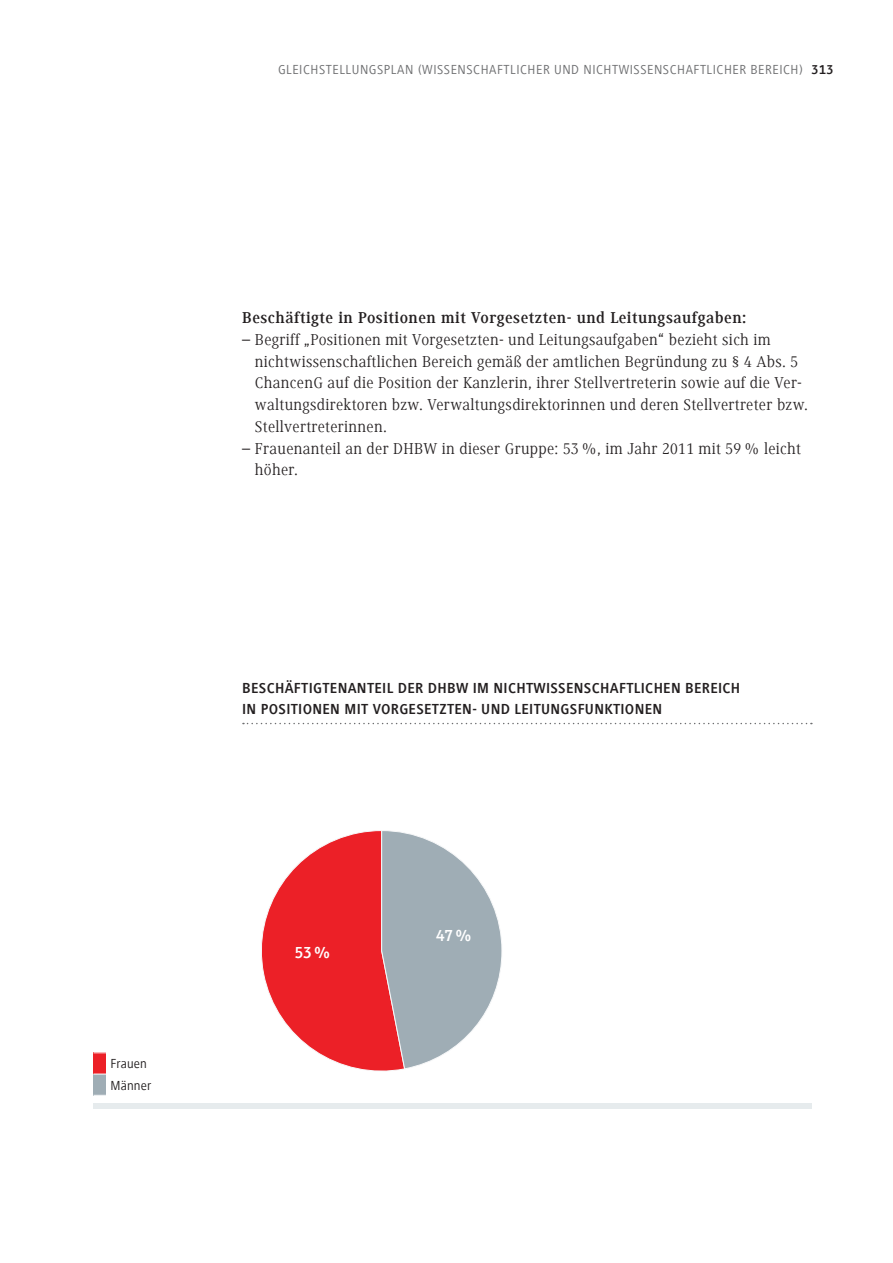
<style>
.page{position:relative;width:893px;height:1263px;background:#fff}
.page>*{position:absolute;margin:0;border:0;box-sizing:border-box;transform-origin:0 0}
.t1{font:700 16.8px "Generis Sans Com";color:#fff}
.t2{font:16.2px/21.8px "Generis Serif Com";letter-spacing:.02em;color:#231f20}
.t3{font:700 16.2px "Generis Serif Com";letter-spacing:.03em;color:#231f20}
.t4{font:700 15px/21.8px "Generis Sans Com";letter-spacing:.02em;color:#231f20}
.t5{font:13.5px "Generis Sans Com";letter-spacing:.04em;color:#6d6e70}
.t6{font:13.5px/21.3px "Generis Sans Com";letter-spacing:.01em;color:#231f20}
.s1{font-weight:700;color:#231f20}
</style>
<div class="page">
<svg style="left:243px;top:723px;width:569px;height:1px"></svg>
<div style="left:93px;top:1053px;width:13px;height:21px;background:#ec2027"></div>
<div style="left:93px;top:1074px;width:13px;height:21px;background:#9fadb5"></div>
<svg style="left:93px;top:1052px;width:13px;height:1px"></svg>
<svg style="left:93px;top:1074px;width:13px;height:1px"></svg>
<svg style="left:93px;top:1095px;width:13px;height:1px"></svg>
<svg style="left:261px;top:830px;width:241px;height:241px"></svg>
<div style="left:93px;top:1103px;width:719px;height:6px;background:#e6ebed"></div>
<p class="t5" style="left:278px;top:64px;width:557px">GLEICHSTELLUNGSPLAN (WISSENSCHAFTLICHER UND NICHTWISSENSCHAFTLICHER BEREICH) <span class="s1">313</span></p>
<p class="t6" style="left:110px;top:1055px;width:42px">Frauen<br>Männer</p>
<p class="t3" style="left:242px;top:311px;width:506px">Beschäftigte in Positionen mit Vorgesetzten- und Leitungsaufgaben:</p>
<p class="t2" style="left:255px;top:330px;width:554px;text-indent:-13px">– Begriff „Positionen mit Vorgesetzten- und Leitungsaufgaben“ bezieht sich im nichtwissenschaftlichen Bereich gemäß der amtlichen Begründung zu § 4 Abs. 5<br>ChancenG auf die Position der Kanzlerin, ihrer Stellvertreterin sowie auf die Ver&shy;waltungsdirektoren bzw. Verwaltungsdirektorinnen und deren Stellvertreter bzw.<br>Stellvertreterinnen.</p>
<p class="t2" style="left:255px;top:439px;width:547px;text-indent:-13px">– Frauenanteil an der DHBW in dieser Gruppe: 53 %, im Jahr 2011 mit 59 % leicht höher.</p>
<p class="t4" style="left:242px;top:678px;width:499px">BESCHÄFTIGTENANTEIL DER DHBW IM NICHTWISSENSCHAFTLICHEN BEREICH<br>IN POSITIONEN MIT VORGESETZTEN- UND LEITUNGSFUNKTIONEN</p>
<p class="t1" style="left:295px;top:946px;width:38px">53 %</p>
<p class="t1" style="left:436px;top:929px;width:38px">47 %</p>
</div>
